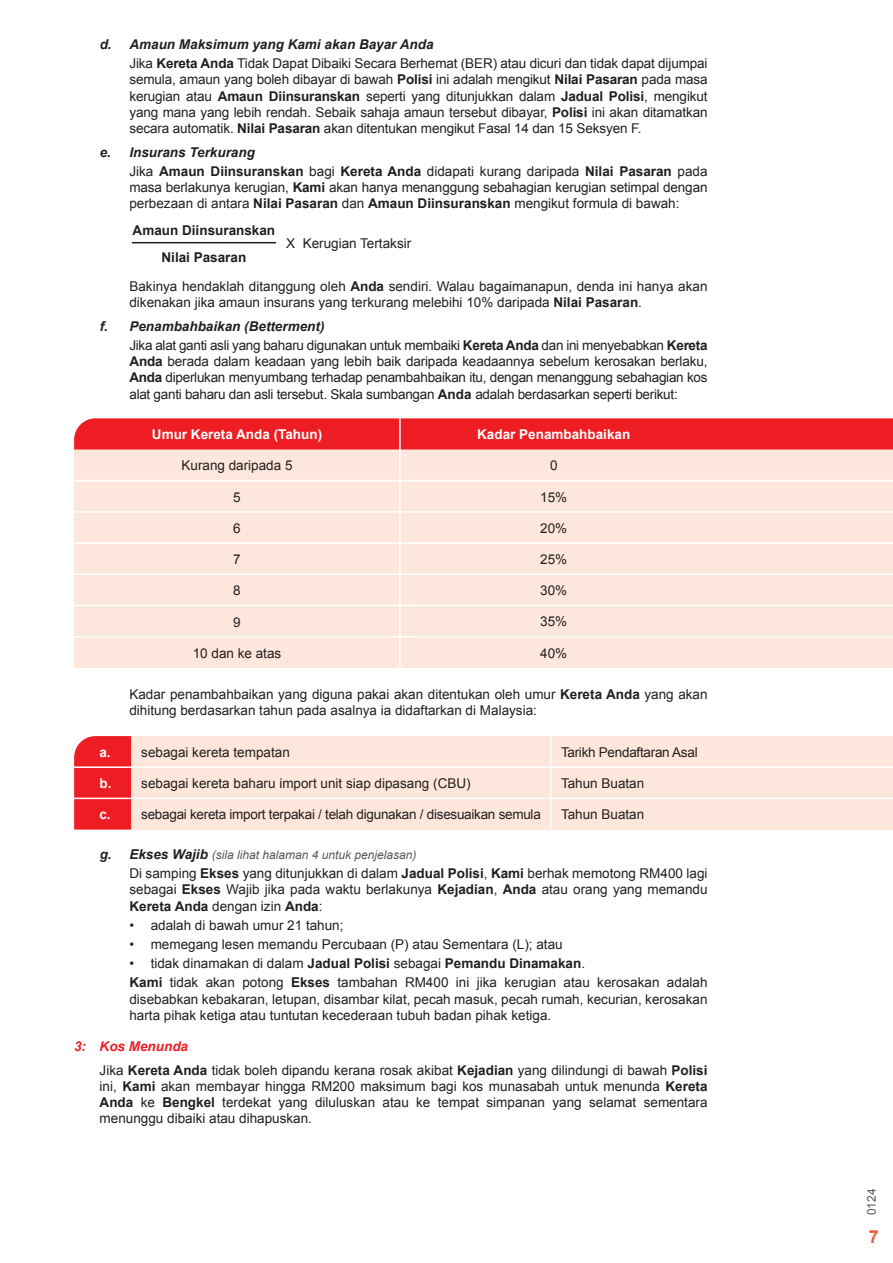
<style>
.page{position:relative;width:893px;height:1263px;background:#fff}
.page>*{position:absolute;margin:0;border:0;box-sizing:border-box;transform-origin:0 0}
.t1{font:700 18px "Arial";color:#f0593e}
.t2{font:13.5px/16.2px "Arial";color:#231f20}
.t3{font:13.5px/19.2px "Arial";letter-spacing:-.02em;color:#231f20}
.t4{font:700 13.5px/19.2px "Arial";color:#231f20}
.t5{font:700 13.5px "Arial";color:#fff}
.t6{font:italic 12px "Arial";color:#57585a}
.t7{font:12px "Arial";color:#57585a}
.s1{font-weight:700;font-style:italic}
.s2{font-weight:700}
.s3{font-style:italic}
.s4{font-weight:400}
.s5{font-weight:700;font-size:13.5px;color:#231f20}
.s6{font-weight:700;font-style:italic;color:#ee1d23}
</style>
<div class="page">
<div style="left:74px;top:449px;width:819px;height:219px;background:#fde7dc"></div>
<div style="left:74px;top:418px;width:819px;height:31px;background:#ee1d23"></div>
<hr style="left:399px;top:418px;width:2px;height:250px;background:#fff">
<hr style="left:74px;top:480px;width:819px;height:1px;background:#fff">
<hr style="left:74px;top:511px;width:819px;height:2px;background:#fff">
<hr style="left:74px;top:542px;width:819px;height:2px;background:#fff">
<hr style="left:74px;top:573px;width:819px;height:2px;background:#fff">
<hr style="left:74px;top:605px;width:819px;height:1px;background:#fff">
<hr style="left:74px;top:636px;width:819px;height:1px;background:#fff">
<div style="left:131px;top:736px;width:762px;height:93px;background:#fde7dc"></div>
<div style="left:74px;top:736px;width:57px;height:93px;background:#ee1d23"></div>
<hr style="left:550px;top:736px;width:2px;height:93px;background:#fff">
<hr style="left:74px;top:798px;width:819px;height:1px;background:#fff">
<hr style="left:74px;top:766px;width:819px;height:2px;background:#fff">
<hr style="left:132px;top:242px;width:144px;height:1px;background:#231f20">
<p class="t2" style="left:129px;top:35px;width:580px;line-height:19.2px;text-indent:-30px"><span class="s1">d. Amaun Maksimum yang Kami akan Bayar Anda<br></span>Jika <span class="s2">Kereta Anda</span> Tidak Dapat Dibaiki Secara Berhemat (BER) atau dicuri dan tidak dapat dijumpai</p>
<p class="t2" style="left:129px;top:72px;width:580px;text-align:justify">semula, amaun yang boleh dibayar di bawah <span class="s2">Polisi</span> ini adalah mengikut <span class="s2">Nilai Pasaran</span> pada masa kerugian atau <span class="s2">Amaun Diinsuranskan</span> seperti yang ditunjukkan dalam <span class="s2">Jadual Polisi</span>, mengikut yang mana yang lebih rendah. Sebaik sahaja amaun tersebut dibayar, <span class="s2">Polisi</span> ini akan ditamatkan secara automatik. <span class="s2">Nilai Pasaran</span> akan ditentukan mengikut Fasal 14 dan 15 Seksyen F.</p>
<p class="t4" style="left:129px;top:143px;width:580px;text-indent:-30px"><span class="s3">e. Insurans Terkurang<br></span><span class="s4">Jika</span> Amaun Diinsuranskan <span class="s4">bagi</span> Kereta Anda <span class="s4">didapati kurang daripada</span> Nilai Pasaran <span class="s4">pada</span></p>
<p class="t2" style="left:129px;top:179px;width:580px">masa berlakunya kerugian, <span class="s2">Kami</span> akan hanya menanggung sebahagian kerugian setimpal dengan perbezaan di antara <span class="s2">Nilai Pasaran</span> dan <span class="s2">Amaun Diinsuranskan</span> mengikut formula di bawah:</p>
<p class="t4" style="left:133px;top:217px;width:144px;line-height:27.3px;text-align:center">Amaun Diinsuranskan<br>Nilai Pasaran</p>
<p class="t2" style="left:286px;top:235px;width:127px">X Kerugian Tertaksir</p>
<p class="t2" style="left:129px;top:278px;width:580px">Bakinya hendaklah ditanggung oleh <span class="s2">Anda</span> sendiri. Walau bagaimanapun, denda ini hanya akan dikenakan jika amaun insurans yang terkurang melebihi 10% daripada <span class="s2">Nilai Pasaran</span>.</p>
<p class="t3" style="left:129px;top:317px;width:580px;text-indent:-30px"><span class="s1">f. Penambahbaikan (Betterment)<br></span>Jika alat ganti asli yang baharu digunakan untuk membaiki <span class="s2">Kereta Anda</span> dan ini menyebabkan <span class="s2">Kereta</span></p>
<p class="t2" style="left:129px;top:353px;width:580px;text-align:justify"><span class="s2">Anda</span> berada dalam keadaan yang lebih baik daripada keadaannya sebelum kerosakan berlaku, <span class="s2">Anda</span> diperlukan menyumbang terhadap penambahbaikan itu, dengan menanggung sebahagian kos alat ganti baharu dan asli tersebut. Skala sumbangan <span class="s2">Anda</span> adalah berdasarkan seperti berikut:</p>
<p class="t5" style="left:152px;top:426px;width:172px">Umur Kereta Anda (Tahun)</p>
<p class="t2" style="left:181px;top:458px;width:113px">Kurang daripada 5</p>
<p class="t2" style="left:233px;top:489px;width:9px">5</p>
<p class="t2" style="left:233px;top:520px;width:9px">6</p>
<p class="t2" style="left:233px;top:551px;width:9px">7</p>
<p class="t2" style="left:233px;top:583px;width:9px">8</p>
<p class="t2" style="left:233px;top:614px;width:9px">9</p>
<p class="t2" style="left:193px;top:645px;width:90px">10 dan ke atas</p>
<p class="t5" style="left:477px;top:426px;width:155px">Kadar Penambahbaikan</p>
<p class="t2" style="left:550px;top:458px;width:9px">0</p>
<p class="t2" style="left:540px;top:489px;width:29px">15%</p>
<p class="t2" style="left:540px;top:520px;width:29px">20%</p>
<p class="t2" style="left:540px;top:551px;width:29px">25%</p>
<p class="t2" style="left:540px;top:583px;width:29px">30%</p>
<p class="t2" style="left:540px;top:614px;width:29px">35%</p>
<p class="t2" style="left:540px;top:645px;width:29px">40%</p>
<p class="t5" style="left:99px;top:743px;width:13px">a.</p>
<p class="t5" style="left:99px;top:774px;width:14px">b.</p>
<p class="t5" style="left:99px;top:806px;width:13px">c.</p>
<p class="t2" style="left:129px;top:686px;width:580px">Kadar penambahbaikan yang diguna pakai akan ditentukan oleh umur <span class="s2">Kereta Anda</span> yang akan dihitung berdasarkan tahun pada asalnya ia didaftarkan di Malaysia:</p>
<p class="t2" style="left:141px;top:744px;width:150px">sebagai kereta tempatan</p>
<p class="t2" style="left:141px;top:775px;width:331px">sebagai kereta baharu import unit siap dipasang (CBU)</p>
<p class="t3" style="left:141px;top:805px;width:401px">sebagai kereta import terpakai / telah digunakan / disesuaikan semula</p>
<p class="t3" style="left:561px;top:743px;width:138px">Tarikh Pendaftaran Asal</p>
<p class="t2" style="left:561px;top:775px;width:85px">Tahun Buatan</p>
<p class="t2" style="left:561px;top:807px;width:85px">Tahun Buatan</p>
<p class="t6" style="left:100px;top:847px;width:318px"><span class="s5">g. Ekses Wajib</span> (sila lihat halaman 4 untuk penjelasan)</p>
<p class="t2" style="left:129px;top:865px;width:580px;text-align:justify">Di samping <span class="s2">Ekses</span> yang ditunjukkan di dalam <span class="s2">Jadual Polisi</span>, <span class="s2">Kami</span> berhak memotong RM400 lagi sebagai <span class="s2">Ekses</span> Wajib jika pada waktu berlakunya <span class="s2">Kejadian</span>, <span class="s2">Anda</span> atau orang yang memandu <span class="s2">Kereta Anda</span> dengan izin <span class="s2">Anda</span>:</p>
<p class="t2" style="left:129px;top:917px;width:216px">• adalah di bawah umur 21 tahun;</p>
<p class="t2" style="left:129px;top:936px;width:435px">• memegang lesen memandu Percubaan (P) atau Sementara (L); atau</p>
<p class="t2" style="left:129px;top:954px;width:580px;line-height:19.2px">• tidak dinamakan di dalam <span class="s2">Jadual Polisi</span> sebagai <span class="s2">Pemandu Dinamakan</span>.<br><span class="s2">Kami</span> tidak akan potong <span class="s2">Ekses</span> tambahan RM400 ini jika kerugian atau kerosakan adalah</p>
<p class="t2" style="left:129px;top:991px;width:580px">disebabkan kebakaran, letupan, disambar kilat, pecah masuk, pecah rumah, kecurian, kerosakan harta pihak ketiga atau tuntutan kecederaan tubuh badan pihak ketiga.</p>
<p class="t2" style="left:100px;top:1034px;width:609px;line-height:23.7px;text-indent:-26px"><span class="s6">3: Kos Menunda<br></span>Jika <span class="s2">Kereta Anda</span> tidak boleh dipandu kerana rosak akibat <span class="s2">Kejadian</span> yang dilindungi di bawah <span class="s2">Polisi</span></p>
<p class="t2" style="left:100px;top:1078px;width:609px;text-align:justify">ini, <span class="s2">Kami</span> akan membayar hingga RM200 maksimum bagi kos munasabah untuk menunda <span class="s2">Kereta Anda</span> ke <span class="s2">Bengkel</span> terdekat yang diluluskan atau ke tempat simpanan yang selamat sementara menunggu dibaiki atau dihapuskan.</p>
<p class="t7" style="left:864px;top:1215px;width:28px;rotate:-90deg">0124</p>
<h1 class="t1" style="left:869px;top:1225px;width:12px">7</h1>
</div>
